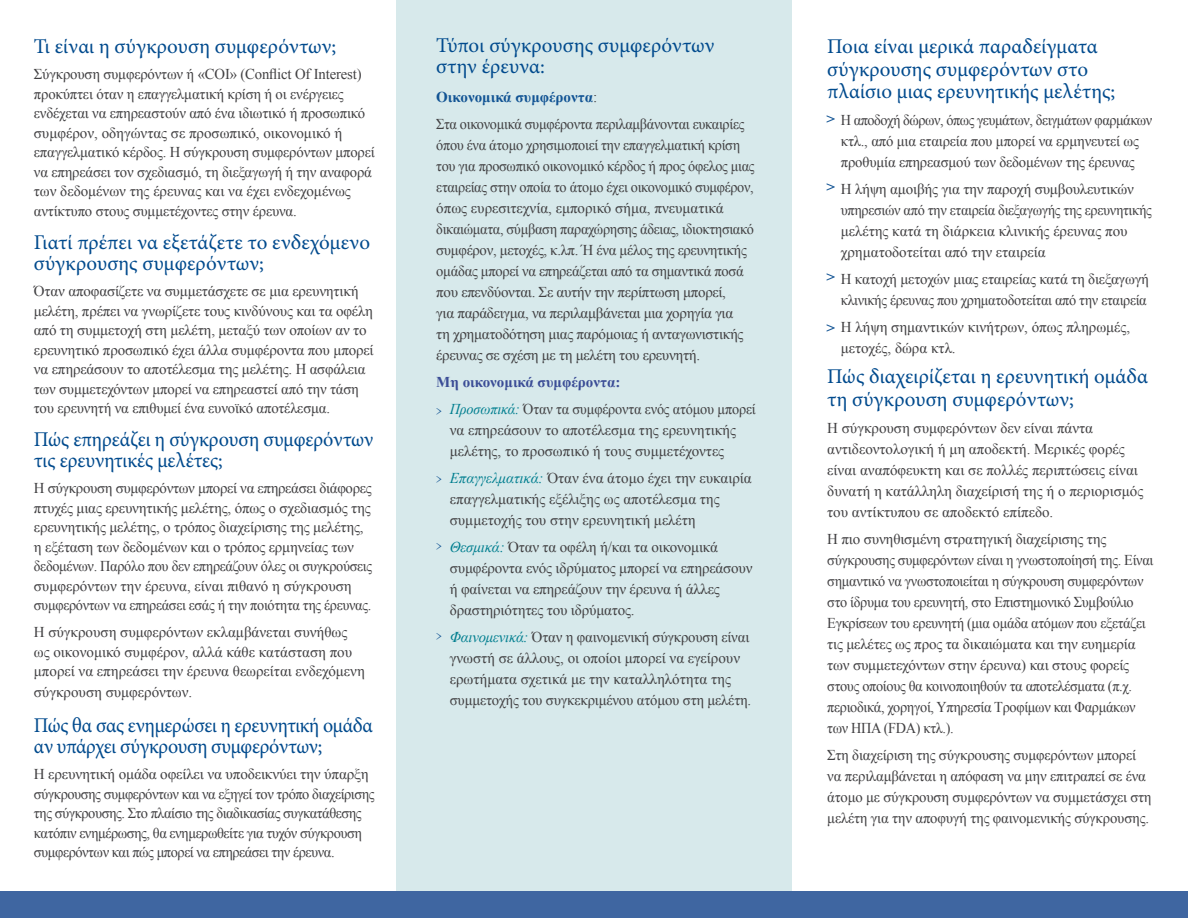
<style>
.page{position:relative;width:1188px;height:918px;background:#fff}
.page>*{position:absolute;margin:0;border:0;box-sizing:border-box;transform-origin:0 0}
.t1{font:21px/22.5px "Minion Pro";color:#004a8d}
.t2{font:21px/21px "Minion Pro";letter-spacing:-.02em;color:#004a8d;scale:.95 1}
.t3{font:21px/21px "Minion Pro";color:#004a8d;scale:.96 1}
.t4{font:15px/21px "Times New Roman";letter-spacing:-.01em;color:#414042}
.t5{font:15px/21px "Times New Roman";letter-spacing:-.01em;color:#414042;scale:.95 1}
.t6{font:15px/19.5px "Times New Roman";letter-spacing:-.03em;color:#414042}
.t7{font:15px "Times New Roman";letter-spacing:-.03em;color:#414042;scale:.95 1}
.t8{font:15px "Filosofia";color:#125494}
.t9{font:700 15px "Times New Roman";color:#125494}
.s1{font-weight:700;color:#125494}
.s2{font-weight:700;color:#3b4d96}
.s3{font-style:italic;color:#007e8f}
</style>
<div class="page">
<div style="left:396px;top:0;width:396px;height:911px;background:#d7e9eb"></div>
<div style="left:0;top:891px;width:1188px;height:27px;background:#3f66a1"></div>
<h1 class="t1" style="left:34px;top:36px;width:304px">Τι είναι η σύγκρουση συμφερόντων;</h1>
<p class="t4" style="left:34px;top:64px;width:342px;line-height:19.5px">Σύγκρουση συμφερόντων ή «COI» (Conflict Of Interest) προκύπτει όταν η επαγγελματική κρίση ή οι ενέργειες ενδέχεται να επηρεαστούν από ένα ιδιωτικό ή προσωπικό συμφέρον, οδηγώντας σε προσωπικό, οικονομικό ή επαγγελματικό κέρδος. Η σύγκρουση συμφερόντων μπορεί να επηρεάσει τον σχεδιασμό, τη διεξαγωγή ή την αναφορά των δεδομένων της έρευνας και να έχει ενδεχομένως αντίκτυπο στους συμμετέχοντες στην έρευνα.</p>
<h1 class="t1" style="left:34px;top:233px;width:338px;line-height:21px">Γιατί πρέπει να εξετάζετε το ενδεχόμενο σύγκρουσης συμφερόντων;</h1>
<p class="t4" style="left:34px;top:281px;width:341px;line-height:19.5px">Όταν αποφασίζετε να συμμετάσχετε σε μια ερευνητική μελέτη, πρέπει να γνωρίζετε τους κινδύνους και τα οφέλη από τη συμμετοχή στη μελέτη, μεταξύ των οποίων αν το ερευνητικό προσωπικό έχει άλλα συμφέροντα που μπορεί να επηρεάσουν το αποτέλεσμα της μελέτης. Η ασφάλεια των συμμετεχόντων μπορεί να επηρεαστεί από την τάση του ερευνητή να επιθυμεί ένα ευνοϊκό αποτέλεσμα.</p>
<h1 class="t3" style="left:34px;top:430px;width:355px">Πώς επηρεάζει η σύγκρουση συμφερόντων τις ερευνητικές μελέτες;</h1>
<p class="t4" style="left:34px;top:478px;width:340px;line-height:19.5px">Η σύγκρουση συμφερόντων μπορεί να επηρεάσει διάφορες πτυχές μιας ερευνητικής μελέτης, όπως ο σχεδιασμός της ερευνητικής μελέτης, ο τρόπος διαχείρισης της μελέτης, η εξέταση των δεδομένων και ο τρόπος ερμηνείας των δεδομένων. Παρόλο που δεν επηρεάζουν όλες οι συγκρούσεις συμφερόντων την έρευνα, είναι πιθανό η σύγκρουση συμφερόντων να επηρεάσει εσάς ή την ποιότητα της έρευνας.</p>
<p class="t4" style="left:34px;top:622px;width:333px;line-height:19.5px">Η σύγκρουση συμφερόντων εκλαμβάνεται συνήθως ως οικονομικό συμφέρον, αλλά κάθε κατάσταση που μπορεί να επηρεάσει την έρευνα θεωρείται ενδεχόμενη</p>
<p class="t4" style="left:34px;top:682px;width:160px">σύγκρουση συμφερόντων.</p>
<h1 class="t2" style="left:34px;top:716px;width:358px">Πώς θα σας ενημερώσει η ερευνητική ομάδα αν υπάρχει σύγκρουση συμφερόντων;</h1>
<p class="t6" style="left:34px;top:764px;width:342px">Η ερευνητική ομάδα οφείλει να υποδεικνύει την ύπαρξη σύγκρουσης συμφερόντων και να εξηγεί τον τρόπο διαχείρισης της σύγκρουσης. Στο πλαίσιο της διαδικασίας συγκατάθεσης κατόπιν ενημέρωσης, θα ενημερωθείτε για τυχόν σύγκρουση συμφερόντων και πώς μπορεί να επηρεάσει την έρευνα.</p>
<h1 class="t1" style="left:436px;top:36px;width:280px;line-height:21px">Τύποι σύγκρουσης συμφερόντων στην έρευνα:</h1>
<p class="t4" style="left:436px;top:83px;width:310px;line-height:27px"><span class="s1">Οικονομικά συμφέροντα</span>:<br>Στα οικονομικά συμφέροντα περιλαμβάνονται ευκαιρίες</p>
<p class="t5" style="left:436px;top:134px;width:337px">όπου ένα άτομο χρησιμοποιεί την επαγγελματική κρίση του για προσωπικό οικονομικό κέρδος ή προς όφελος μιας εταιρείας στην οποία το άτομο έχει οικονομικό συμφέρον, όπως ευρεσιτεχνία, εμπορικό σήμα, πνευματικά δικαιώματα, σύμβαση παραχώρησης άδειας, ιδιοκτησιακό συμφέρον, μετοχές, κ.λπ. Ή ένα μέλος της ερευνητικής ομάδας μπορεί να επηρεάζεται από τα σημαντικά ποσά που επενδύονται. Σε αυτήν την περίπτωση μπορεί,<br>για παράδειγμα, να περιλαμβάνεται μια χορηγία για<br>τη χρηματοδότηση μιας παρόμοιας ή ανταγωνιστικής έρευνας σε σχέση με τη μελέτη του ερευνητή.</p>
<p class="t5" style="left:450px;top:368px;width:324px;line-height:27px;text-indent:-14px"><span class="s2">Μη οικονομικά συμφέροντα:<br></span><span class="s3">Προσωπικά:</span> Όταν τα συμφέροντα ενός ατόμου μπορεί</p>
<p class="t4" style="left:450px;top:419px;width:288px">να επηρεάσουν το αποτέλεσμα της ερευνητικής μελέτης, το προσωπικό ή τους συμμετέχοντες</p>
<p class="t4" style="left:450px;top:467px;width:304px"><span class="s3">Επαγγελματικά:</span> Όταν ένα άτομο έχει την ευκαιρία επαγγελματικής εξέλιξης ως αποτέλεσμα της συμμετοχής του στην ερευνητική μελέτη</p>
<p class="t4" style="left:450px;top:536px;width:304px"><span class="s3">Θεσμικά:</span> Όταν τα οφέλη ή/και τα οικονομικά συμφέροντα ενός ιδρύματος μπορεί να επηρεάσουν ή φαίνεται να επηρεάζουν την έρευνα ή άλλες δραστηριότητες του ιδρύματος.</p>
<p class="t4" style="left:450px;top:626px;width:303px"><span class="s3">Φαινομενικά:</span> Όταν η φαινομενική σύγκρουση είναι γνωστή σε άλλους, οι οποίοι μπορεί να εγείρουν ερωτήματα σχετικά με την καταλληλότητα της συμμετοχής του συγκεκριμένου ατόμου στη μελέτη.</p>
<p class="t8" style="left:436px;top:402px;width:8px">&gt;</p>
<p class="t8" style="left:436px;top:470px;width:8px">&gt;</p>
<p class="t8" style="left:436px;top:537px;width:8px">&gt;</p>
<p class="t8" style="left:436px;top:627px;width:8px">&gt;</p>
<h1 class="t1" style="left:827px;top:36px;width:290px">Ποια είναι μερικά παραδείγματα σύγκρουσης συμφερόντων στο πλαίσιο μιας ερευνητικής μελέτης;</h1>
<p class="t4" style="left:841px;top:130px;width:300px">κτλ., από μια εταιρεία που μπορεί να ερμηνευτεί ως προθυμία επηρεασμού των δεδομένων της έρευνας</p>
<p class="t4" style="left:841px;top:178px;width:313px">Η λήψη αμοιβής για την παροχή συμβουλευτικών υπηρεσιών από την εταιρεία διεξαγωγής της ερευνητικής μελέτης κατά τη διάρκεια κλινικής έρευνας που χρηματοδοτείται από την εταιρεία</p>
<p class="t4" style="left:841px;top:268px;width:310px">Η κατοχή μετοχών μιας εταιρείας κατά τη διεξαγωγή κλινικής έρευνας που χρηματοδοτείται από την εταιρεία</p>
<p class="t4" style="left:841px;top:337px;width:116px">μετοχές, δώρα κτλ.</p>
<h1 class="t1" style="left:827px;top:366px;width:322px">Πώς διαχειρίζεται η ερευνητική ομάδα τη σύγκρουση συμφερόντων;</h1>
<p class="t4" style="left:827px;top:417px;width:318px">Η σύγκρουση συμφερόντων δεν είναι πάντα αντιδεοντολογική ή μη αποδεκτή. Μερικές φορές είναι αναπόφευκτη και σε πολλές περιπτώσεις είναι δυνατή η κατάλληλη διαχείρισή της ή ο περιορισμός του αντίκτυπου σε αποδεκτό επίπεδο.</p>
<p class="t4" style="left:827px;top:528px;width:328px">Η πιο συνηθισμένη στρατηγική διαχείρισης της σύγκρουσης συμφερόντων είναι η γνωστοποίησή της. Είναι σημαντικό να γνωστοποιείται η σύγκρουση συμφερόντων στο ίδρυμα του ερευνητή, στο Επιστημονικό Συμβούλιο Εγκρίσεων του ερευνητή (μια ομάδα ατόμων που εξετάζει τις μελέτες ως προς τα δικαιώματα και την ευημερία των συμμετεχόντων στην έρευνα) και στους φορείς στους οποίους θα κοινοποιηθούν τα αποτελέσματα (π.χ. περιοδικά, χορηγοί, Υπηρεσία Τροφίμων και Φαρμάκων των ΗΠΑ (FDA) κτλ.).</p>
<p class="t4" style="left:827px;top:744px;width:326px">Στη διαχείριση της σύγκρουσης συμφερόντων μπορεί να περιλαμβάνεται η απόφαση να μην επιτραπεί σε ένα άτομο με σύγκρουση συμφερόντων να συμμετάσχει στη μελέτη για την αποφυγή της φαινομενικής σύγκρουσης.</p>
<p class="t7" style="left:826px;top:110px;width:345px"><span class="s1">&gt;</span> Η αποδοχή δώρων, όπως γευμάτων, δειγμάτων φαρμάκων</p>
<p class="t9" style="left:826px;top:176px;width:10px">&gt;</p>
<p class="t9" style="left:826px;top:266px;width:10px">&gt;</p>
<p class="t4" style="left:826px;top:316px;width:305px"><span class="s1">&gt;</span> Η λήψη σημαντικών κινήτρων, όπως πληρωμές,</p>
</div>
